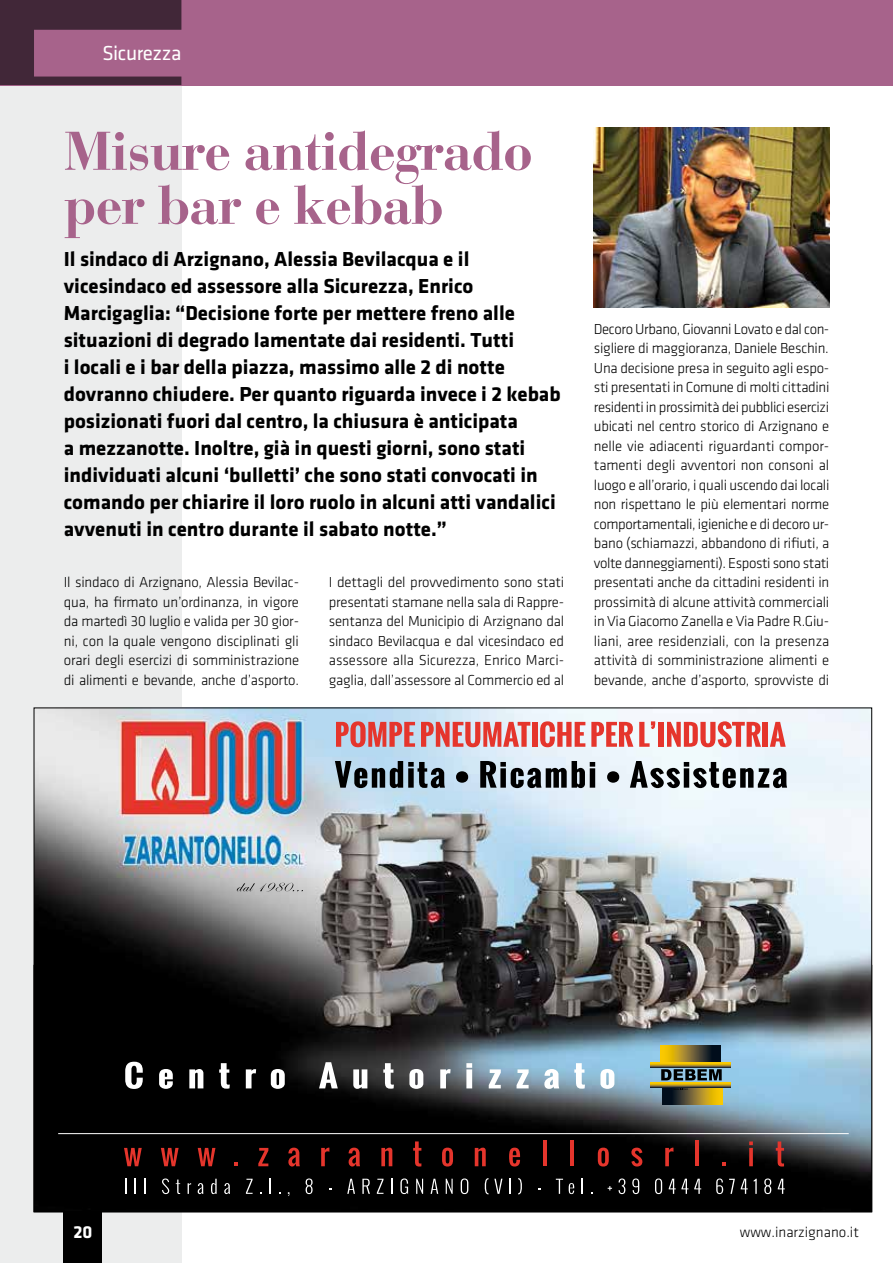
<style>
.page{position:relative;width:893px;height:1263px;background:#fff}
.page>*{position:absolute;margin:0;border:0;box-sizing:border-box;transform-origin:0 0}
.t1{font:700 54px/54px "Bauer Bodoni";letter-spacing:-.025em;color:#a7638b}
.t2{font:700 21px/27px "Klavika";color:#000}
.t3{font:21px "Klavika Regular OSTF";letter-spacing:-.02em;color:#fff}
.t4{font:700 18px "Klavika";color:#fff}
.t5{font:15px/19.5px "Klavika Light TF";letter-spacing:-.015em;color:#000;text-align:justify}
</style>
<div class="page">
<div style="left:0;top:85px;width:181px;height:1178px;background:#eceded"></div>
<div style="left:0;top:0;width:893px;height:85px;background:#a7638b"></div>
<div style="left:64px;top:1212px;width:38px;height:51px;background:#000"></div>
<svg style="left:0;top:0;width:181px;height:85px"></svg>
<img style="left:594px;top:128px;width:235px;height:179px">
<img style="left:36px;top:709px;width:834px;height:501px">
<svg style="left:125px;top:1062px;width:18px;height:27px"></svg>
<svg style="left:159px;top:1069px;width:14px;height:20px"></svg>
<svg style="left:189px;top:1069px;width:14px;height:19px"></svg>
<svg style="left:219px;top:1063px;width:11px;height:26px"></svg>
<svg style="left:246px;top:1069px;width:10px;height:19px"></svg>
<svg style="left:271px;top:1069px;width:14px;height:20px"></svg>
<svg style="left:319px;top:1062px;width:19px;height:26px"></svg>
<svg style="left:353px;top:1069px;width:14px;height:20px"></svg>
<svg style="left:383px;top:1063px;width:11px;height:26px"></svg>
<svg style="left:409px;top:1069px;width:14px;height:20px"></svg>
<svg style="left:440px;top:1069px;width:11px;height:19px"></svg>
<svg style="left:466px;top:1063px;width:6px;height:25px"></svg>
<svg style="left:489px;top:1069px;width:12px;height:19px"></svg>
<svg style="left:517px;top:1069px;width:12px;height:19px"></svg>
<svg style="left:544px;top:1069px;width:15px;height:20px"></svg>
<svg style="left:574px;top:1063px;width:11px;height:26px"></svg>
<svg style="left:600px;top:1069px;width:14px;height:20px"></svg>
<svg style="left:336px;top:721px;width:79px;height:26px;background:#d2797d"></svg>
<svg style="left:421px;top:722px;width:109px;height:25px;background:#df7d7d"></svg>
<div style="left:532px;top:722px;width:5px;height:25px;background:#e5352c"></div>
<svg style="left:540px;top:721px;width:45px;height:26px"></svg>
<svg style="left:591px;top:722px;width:42px;height:25px"></svg>
<svg style="left:639px;top:721px;width:17px;height:26px"></svg>
<div style="left:659px;top:722px;width:5px;height:25px;background:#e5352c"></div>
<svg style="left:667px;top:721px;width:94px;height:26px"></svg>
<div style="left:763px;top:722px;width:5px;height:25px;background:#e5352c"></div>
<svg style="left:770px;top:722px;width:16px;height:25px"></svg>
<svg style="left:124px;top:1148px;width:18px;height:18px"></svg>
<svg style="left:161px;top:1148px;width:18px;height:18px"></svg>
<svg style="left:198px;top:1148px;width:17px;height:18px"></svg>
<svg style="left:234px;top:1162px;width:4px;height:4px"></svg>
<svg style="left:258px;top:1148px;width:10px;height:18px"></svg>
<svg style="left:288px;top:1147px;width:12px;height:19px"></svg>
<svg style="left:321px;top:1147px;width:8px;height:19px"></svg>
<svg style="left:349px;top:1147px;width:11px;height:19px"></svg>
<svg style="left:381px;top:1147px;width:11px;height:19px"></svg>
<svg style="left:413px;top:1141px;width:8px;height:25px"></svg>
<svg style="left:442px;top:1147px;width:11px;height:19px"></svg>
<svg style="left:475px;top:1147px;width:11px;height:19px"></svg>
<svg style="left:509px;top:1147px;width:11px;height:19px"></svg>
<hr style="left:543px;top:1140px;width:4px;height:26px;background:#e5352c">
<hr style="left:571px;top:1140px;width:3px;height:26px;background:#e5352c">
<svg style="left:598px;top:1147px;width:11px;height:19px"></svg>
<svg style="left:631px;top:1147px;width:11px;height:19px"></svg>
<svg style="left:665px;top:1147px;width:8px;height:19px"></svg>
<hr style="left:695px;top:1140px;width:4px;height:26px;background:#e5352c">
<svg style="left:722px;top:1162px;width:4px;height:4px"></svg>
<svg style="left:749px;top:1148px;width:4px;height:18px"></svg>
<svg style="left:749px;top:1141px;width:4px;height:4px"></svg>
<svg style="left:776px;top:1141px;width:8px;height:25px"></svg>
<svg style="left:125px;top:1179px;width:1px;height:15px"></svg>
<svg style="left:135px;top:1179px;width:1px;height:15px"></svg>
<svg style="left:144px;top:1179px;width:2px;height:15px"></svg>
<svg style="left:162px;top:1178px;width:7px;height:16px"></svg>
<svg style="left:176px;top:1179px;width:4px;height:15px"></svg>
<svg style="left:188px;top:1183px;width:3px;height:11px"></svg>
<svg style="left:198px;top:1183px;width:5px;height:11px"></svg>
<svg style="left:211px;top:1179px;width:6px;height:15px"></svg>
<svg style="left:224px;top:1183px;width:6px;height:11px"></svg>
<svg style="left:246px;top:1179px;width:7px;height:15px"></svg>
<svg style="left:269px;top:1179px;width:2px;height:15px"></svg>
<svg style="left:306px;top:1178px;width:7px;height:16px"></svg>
<svg style="left:347px;top:1179px;width:8px;height:15px"></svg>
<svg style="left:362px;top:1179px;width:8px;height:15px"></svg>
<svg style="left:377px;top:1179px;width:6px;height:15px"></svg>
<svg style="left:391px;top:1179px;width:1px;height:15px"></svg>
<svg style="left:400px;top:1178px;width:8px;height:16px"></svg>
<svg style="left:416px;top:1179px;width:7px;height:15px"></svg>
<svg style="left:431px;top:1179px;width:7px;height:15px"></svg>
<svg style="left:446px;top:1179px;width:7px;height:15px"></svg>
<svg style="left:461px;top:1178px;width:7px;height:16px"></svg>
<svg style="left:485px;top:1178px;width:3px;height:16px"></svg>
<svg style="left:494px;top:1179px;width:8px;height:15px"></svg>
<svg style="left:510px;top:1179px;width:1px;height:15px"></svg>
<svg style="left:518px;top:1178px;width:4px;height:16px"></svg>
<svg style="left:556px;top:1179px;width:7px;height:15px"></svg>
<svg style="left:569px;top:1183px;width:5px;height:11px"></svg>
<svg style="left:582px;top:1179px;width:1px;height:15px"></svg>
<svg style="left:608px;top:1186px;width:4px;height:4px"></svg>
<svg style="left:619px;top:1178px;width:6px;height:16px"></svg>
<svg style="left:632px;top:1178px;width:7px;height:16px"></svg>
<svg style="left:655px;top:1178px;width:7px;height:16px"></svg>
<svg style="left:669px;top:1179px;width:19px;height:15px"></svg>
<svg style="left:694px;top:1179px;width:7px;height:15px"></svg>
<svg style="left:716px;top:1178px;width:7px;height:16px"></svg>
<svg style="left:729px;top:1179px;width:6px;height:15px"></svg>
<svg style="left:741px;top:1179px;width:7px;height:15px"></svg>
<svg style="left:754px;top:1179px;width:3px;height:15px"></svg>
<svg style="left:764px;top:1178px;width:7px;height:16px"></svg>
<svg style="left:778px;top:1179px;width:7px;height:15px"></svg>
<svg style="left:237px;top:883px;width:66px;height:9px"></svg>
<svg style="left:662px;top:1088px;width:60px;height:16px"></svg>
<svg style="left:651px;top:1062px;width:79px;height:5px"></svg>
<svg style="left:651px;top:1082px;width:79px;height:5px"></svg>
<svg style="left:660px;top:1045px;width:60px;height:16px"></svg>
<svg style="left:661px;top:1069px;width:61px;height:11px"></svg>
<svg style="left:674px;top:1088px;width:14px;height:2px"></svg>
<hr style="left:58px;top:1133px;width:791px;height:1px;background:#fff">
<svg style="left:335px;top:761px;width:110px;height:27px;background:#61717c"></svg>
<div style="left:456px;top:771px;width:12px;height:12px;background:#000;border-radius:50%"></div>
<svg style="left:480px;top:761px;width:115px;height:27px;background:#6e757b"></svg>
<div style="left:607px;top:771px;width:12px;height:12px;background:#000;border-radius:50%"></div>
<svg style="left:630px;top:761px;width:157px;height:27px"></svg>
<h2 class="t3" style="left:102px;top:43px;width:81px">Sicurezza</h2>
<h1 class="t1" style="left:64px;top:124px;width:471px">Misure antidegrado per bar e kebab</h1>
<p class="t2" style="left:64px;top:245px;width:498px">Il sindaco di Arzignano, Alessia Bevilacqua e il vicesindaco ed assessore alla Sicurezza, Enrico Marcigaglia: “Decisione forte per mettere freno alle situazioni di degrado lamentate dai residenti. Tutti<br>i locali e i bar della piazza, massimo alle 2 di notte dovranno chiudere. Per quanto riguarda invece i 2 kebab posizionati fuori dal centro, la chiusura è anticipata<br>a mezzanotte. Inoltre, già in questi giorni, sono stati individuati alcuni ‘bulletti’ che sono stati convocati in comando per chiarire il loro ruolo in alcuni atti vandalici avvenuti in centro durante il sabato notte.”</p>
<p class="t5" style="left:64px;top:573px;width:237px">Il sindaco di Arzignano, Alessia Bevilac&shy;qua, ha firmato un’ordinanza, in vigore da martedì 30 luglio e valida per 30 gior&shy;ni, con la quale vengono disciplinati gli orari degli esercizi di somministrazione di alimenti e bevande, anche d’asporto.</p>
<p class="t5" style="left:329px;top:573px;width:237px">I dettagli del provvedimento sono stati presentati stamane nella sala di Rappre&shy;sentanza del Municipio di Arzignano dal sindaco Bevilacqua e dal vicesindaco ed assessore alla Sicurezza, Enrico Marci&shy;gaglia, dall’assessore al Commercio ed al</p>
<p class="t5" style="left:594px;top:319px;width:237px">Decoro Urbano, Giovanni Lovato e dal con&shy;sigliere di maggioranza, Daniele Beschin.<br>Una decisione presa in seguito agli espo&shy;sti presentati in Comune di molti cittadini residenti in prossimità dei pubblici esercizi ubicati nel centro storico di Arzignano e nelle vie adiacenti riguardanti compor&shy;tamenti degli avventori non consoni al luogo e all’orario, i quali uscendo dai locali non rispettano le più elementari norme comportamentali, igieniche e di decoro ur&shy;bano (schiamazzi, abbandono di rifiuti, a volte danneggiamenti). Esposti sono stati presentati anche da cittadini residenti in prossimità di alcune attività commerciali in Via Giacomo Zanella e Via Padre R.Giu&shy;liani, aree residenziali, con la presenza attività di somministrazione alimenti e bevande, anche d’asporto, sprovviste di</p>
<p class="t4" style="left:73px;top:1222px;width:20px">20</p>
<p class="t5" style="left:740px;top:1223px;width:121px">www.inarzignano.it</p>
</div>
